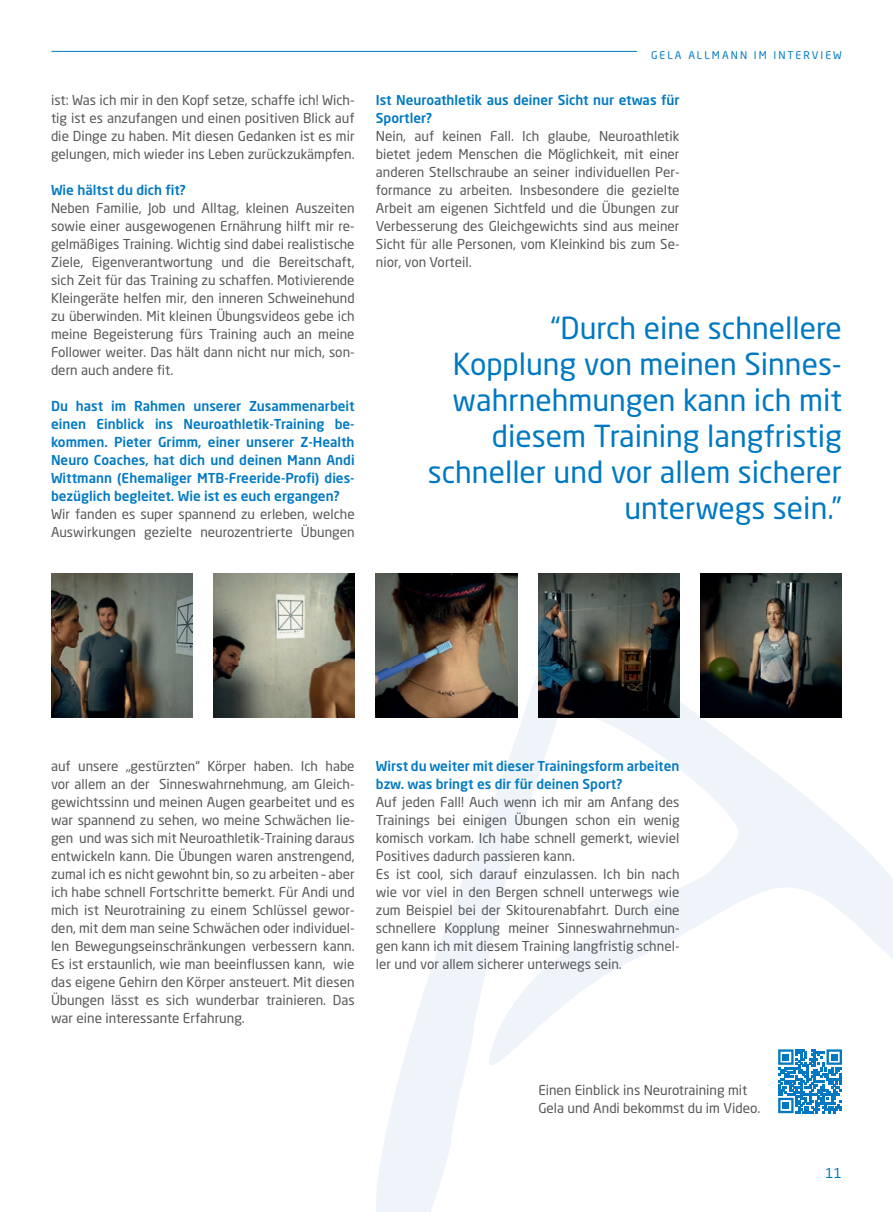
<style>
.page{position:relative;width:893px;height:1212px;background:#fff}
.page>*{position:absolute;margin:0;border:0;box-sizing:border-box;transform-origin:0 0}
.t1{font:30px/36px "Neo Sans Std";color:#0079c2;text-align:right}
.t2{font:13.5px/18px "Neo Sans Std";color:#57585a;text-align:justify}
.t3{font:500 13.5px/18px "Neo Sans Std";color:#0079c2}
.t4{font:13.5px "Neo Sans Std";color:#0079c2}
.t5{font:10.5px "Neo Sans Std";letter-spacing:.2em;color:#0079c2}
</style>
<div class="page">
<svg style="left:376px;top:673px;width:517px;height:539px"></svg>
<hr style="left:52px;top:51px;width:585px;height:1px;background:#0079c2">
<img style="left:51px;top:573px;width:141px;height:144px">
<img style="left:376px;top:573px;width:141px;height:144px">
<img style="left:538px;top:573px;width:141px;height:144px">
<img style="left:701px;top:573px;width:141px;height:144px">
<img style="left:213px;top:573px;width:142px;height:144px">
<svg style="left:778px;top:1049px;width:64px;height:64px"></svg>
<div style="left:783px;top:1102px;width:6px;height:7px;background:#0079c2"></div>
<p class="t2" style="left:51px;top:91px;width:305px">ist: Was ich mir in den Kopf setze, schaffe ich! Wich&shy;tig ist es anzufangen und einen positiven Blick auf die Dinge zu haben. Mit diesen Gedanken ist es mir gelungen, mich wieder ins Leben zurückzukämpfen.</p>
<p class="t3" style="left:51px;top:181px;width:136px">Wie hältst du dich fit?</p>
<p class="t2" style="left:51px;top:199px;width:305px">Neben Familie, Job und Alltag, kleinen Auszeiten sowie einer ausgewogenen Ernährung hilft mir re&shy;gelmäßiges Training. Wichtig sind dabei realistische Ziele, Eigenverantwortung und die Bereitschaft, sich Zeit für das Training zu schaffen. Motivierende Kleingeräte helfen mir, den inneren Schweinehund zu überwinden. Mit kleinen Übungsvideos gebe ich meine Begeisterung fürs Training auch an meine Follower weiter. Das hält dann nicht nur mich, son&shy;dern auch andere fit.</p>
<p class="t3" style="left:51px;top:397px;width:305px;text-align:justify">Du hast im Rahmen unserer Zusammenarbeit einen Einblick ins Neuroathletik-Training be&shy;kommen. Pieter Grimm, einer unserer Z-Health Neuro Coaches, hat dich und deinen Mann Andi Wittmann (Ehemaliger MTB-Freeride-Profi) dies&shy;bezüglich begleitet. Wie ist es euch ergangen?</p>
<p class="t2" style="left:51px;top:505px;width:305px">Wir fanden es super spannend zu erleben, welche<br>Auswirkungen gezielte neurozentrierte Übungen</p>
<p class="t5" style="left:651px;top:49px;width:192px">GELA ALLMANN IM INTERVIEW</p>
<p class="t3" style="left:376px;top:91px;width:305px">Ist Neuroathletik aus deiner Sicht nur etwas für<br>Sportler?</p>
<p class="t2" style="left:376px;top:127px;width:305px">Nein, auf keinen Fall. Ich glaube, Neuroathletik bietet jedem Menschen die Möglichkeit, mit einer anderen Stellschraube an seiner individuellen Per&shy;formance zu arbeiten. Insbesondere die gezielte Arbeit am eigenen Sichtfeld und die Übungen zur Verbesserung des Gleichgewichts sind aus meiner Sicht für alle Personen, vom Kleinkind bis zum Se&shy;nior, von Vorteil.</p>
<h1 class="t1" style="left:428px;top:310px;width:416px">“Durch eine schnellere<br>Kopplung von meinen Sinnes&shy;wahrnehmungen kann ich mit diesem Training langfristig schneller und vor allem sicherer unterwegs sein.”</h1>
<p class="t2" style="left:51px;top:757px;width:305px">auf unsere „gestürzten“ Körper haben. Ich habe vor allem an der Sinneswahrnehmung, am Gleich&shy;gewichtssinn und meinen Augen gearbeitet und es war spannend zu sehen, wo meine Schwächen lie&shy;gen und was sich mit Neuroathletik-Training daraus entwickeln kann. Die Übungen waren anstrengend, zumal ich es nicht gewohnt bin, so zu arbeiten – aber ich habe schnell Fortschritte bemerkt. Für Andi und mich ist Neurotraining zu einem Schlüssel gewor&shy;den, mit dem man seine Schwächen oder individuel&shy;len Bewegungseinschränkungen verbessern kann.<br>Es ist erstaunlich, wie man beeinflussen kann, wie das eigene Gehirn den Körper ansteuert. Mit diesen Übungen lässt es sich wunderbar trainieren. Das war eine interessante Erfahrung.</p>
<p class="t3" style="left:376px;top:757px;width:305px">Wirst du weiter mit dieser Trainingsform arbeiten bzw. was bringt es dir für deinen Sport?</p>
<p class="t2" style="left:376px;top:793px;width:305px;text-align:left">Auf jeden Fall! Auch wenn ich mir am Anfang des Trainings bei einigen Übungen schon ein wenig komisch vorkam. Ich habe schnell gemerkt, wieviel Positives dadurch passieren kann.<br>Es ist cool, sich darauf einzulassen. Ich bin nach wie vor viel in den Bergen schnell unterwegs wie zum Beispiel bei der Skitourenabfahrt. Durch eine schnellere Kopplung meiner Sinneswahrnehmun&shy;gen kann ich mit diesem Training langfristig schnel&shy;ler und vor allem sicherer unterwegs sein.</p>
<p class="t2" style="left:538px;top:1081px;width:223px">Einen Einblick ins Neurotraining mit<br>Gela und Andi bekommst du im Video.</p>
<p class="t4" style="left:826px;top:1164px;width:18px">11</p>
</div>
